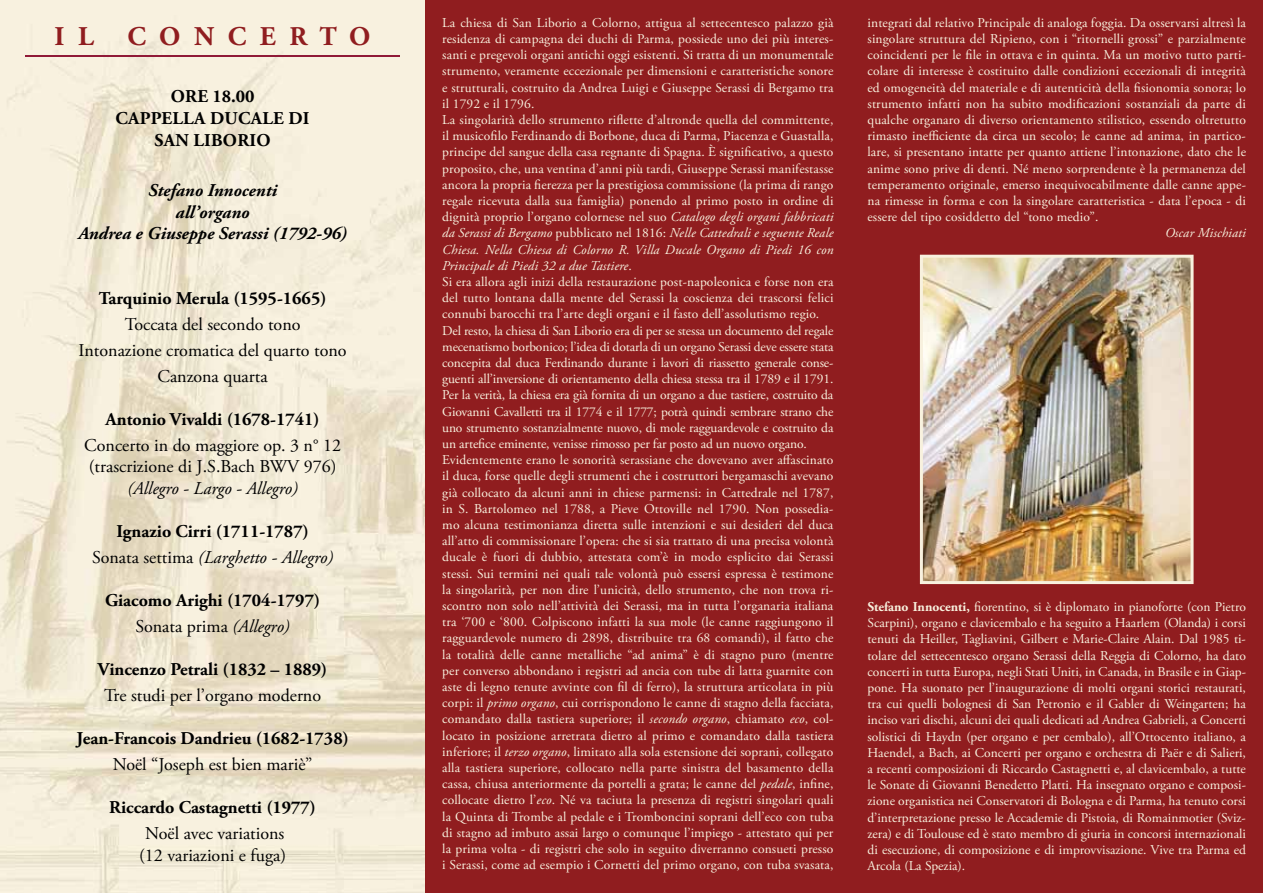
<style>
.page{position:relative;width:1263px;height:893px;background:#fff}
.page>*{position:absolute;margin:0;border:0;box-sizing:border-box;transform-origin:0 0}
.t1{font:700 27px "Adobe Garamond Pro";letter-spacing:.495em;color:#901d1f}
.t2{font:700 18px/21.6px "Adobe Garamond Pro";color:#000;text-align:center}
.t3{font:18px/25.8px "Adobe Garamond Pro";color:#000;text-align:center}
.t4{font:italic 700 18px/21.6px "Adobe Garamond Pro";color:#000;text-align:center}
.t5{font:italic 18px "Adobe Garamond Pro";color:#000}
.t6{font:13.5px/16.2px "Adobe Garamond Pro";letter-spacing:.01em;color:#f8f1de;text-align:justify}
.t7{font:italic 13.5px "Adobe Garamond Pro";letter-spacing:.01em;color:#f8f1de}
.s1{font-weight:400}
.s2{font-weight:400;font-style:italic}
.s3{font-style:italic}
.s4{font-weight:700}
</style>
<div class="page">
<img style="left:0;top:0;width:425px;height:893px">
<div style="left:425px;top:0;width:838px;height:893px;background:#901d1f"></div>
<hr style="left:26px;top:55px;width:374px;height:2px;background:#901a37">
<img style="left:924px;top:259px;width:265px;height:321px">
<div style="left:920px;top:255px;width:273px;height:329px;border:3px solid #f8f1de"></div>
<h1 class="t1" style="left:55px;top:21px;width:133px">IL CON</h1>
<h1 class="t1" style="left:228px;top:21px;width:142px">CERTO</h1>
<h2 class="t2" style="left:116px;top:86px;width:195px">ORE 18.00<br>CAPPELLA DUCALE DI<br>SAN LIBO RIO</h2>
<h2 class="t4" style="left:78px;top:180px;width:270px">Stefano Innocenti<br>all’organo<br>Andrea e Giuseppe Serassi (1792-96)</h2>
<h2 class="t2" style="left:99px;top:288px;width:229px">Tarquinio Merula (1595-1665)</h2>
<h2 class="t3" style="left:79px;top:312px;width:269px">Toccata del secondo tono<br>Intonazione cromatica del quarto tono<br>Canzona quarta</h2>
<h2 class="t2" style="left:106px;top:409px;width:216px">Antonio Vivaldi (1678-1741)</h2>
<h2 class="t3" style="left:84px;top:435px;width:258px;line-height:21.6px;text-align:left">Concerto in do maggiore op. 3 n° 12 (trascrizione di J.S.Bach BWV 976)</h2>
<h2 class="t5" style="left:127px;top:477px;width:172px">(Allegro - Largo - Allegro)</h2>
<h2 class="t2" style="left:92px;top:519px;width:243px;line-height:25.8px">Ignazio Cirri (1711-1787)<br><span class="s1">Sonata settima</span> <span class="s2">(Larghetto - Allegro)</span></h2>
<h2 class="t2" style="left:105px;top:588px;width:217px;line-height:25.8px">Giacomo Arighi (1704-1797)<br><span class="s1">Sonata prima</span> <span class="s2">(Allegro)</span></h2>
<h2 class="t2" style="left:98px;top:659px;width:231px">Vincenzo Petrali (1832 – 1889)</h2>
<h2 class="t3" style="left:104px;top:683px;width:219px">Tre studi per l’organo moderno</h2>
<h2 class="t2" style="left:76px;top:728px;width:274px">Jean-Francois Dandrieu (1682-1738)</h2>
<h2 class="t3" style="left:113px;top:752px;width:201px">Noël “Joseph est bien mariè”</h2>
<h2 class="t2" style="left:109px;top:797px;width:208px">Riccardo Castagnetti (1977)</h2>
<h2 class="t3" style="left:139px;top:823px;width:148px;line-height:21.6px">Noël avec variations (12 variazioni e fuga)</h2>
<p class="t6" style="left:442px;top:15px;width:393px;text-align:left">La chiesa di San Liborio a Colorno, attigua al settecentesco palazzo già residenza di campagna dei duchi di Parma, possiede uno dei più interes&shy;santi e pregevoli organi antichi oggi esistenti. Si tratta di un monumentale strumento, veramente eccezionale per dimensioni e caratteristiche sonore e strutturali, costruito da Andrea Luigi e Giuseppe Serassi di Bergamo tra il 1792 e il 1796.<br>La singolarità dello strumento riflette d’altronde quella del committente, il musicofilo Ferdinando di Borbone, duca di Parma, Piacenza e Guastalla, principe del sangue della casa regnante di Spagna. È significativo, a questo proposito, che, una ventina d’anni più tardi, Giuseppe Serassi manifestasse ancora la propria fierezza per la prestigiosa commissione (la prima di rango regale ricevuta dalla sua famiglia) ponendo al primo posto in ordine di dignità proprio l’organo colornese nel suo <span class="s3">Catalogo degli organi fabbricati da Serassi di Bergamo</span> pubblicato nel 1816: <span class="s3">Nelle Cattedrali e seguente Reale Chiesa. Nella Chiesa di Colorno R. Villa Ducale Organo di Piedi 16 con Principale di Piedi 32 a due Tastiere</span>.<br>Si era allora agli inizi della restaurazione post-napoleonica e forse non era del tutto lontana dalla mente del Serassi la coscienza dei trascorsi felici connubi barocchi tra l’arte degli organi e il fasto dell’assolutismo regio.<br>Del resto, la chiesa di San Liborio era di per se stessa un documento del regale mecenatismo borbonico; l’idea di dotarla di un organo Serassi deve essere stata concepita dal duca Ferdinando durante i lavori di riassetto generale conse&shy;guenti all’inversione di orientamento della chiesa stessa tra il 1789 e il 1791.<br>Per la verità, la chiesa era già fornita di un organo a due tastiere, costruito da Giovanni Cavalletti tra il 1774 e il 1777; potrà quindi sembrare strano che uno strumento sostanzialmente nuovo, di mole ragguardevole e costruito da un artefice eminente, venisse rimosso per far posto ad un nuovo organo.<br>Evidentemente erano le sonorità serassiane che dovevano aver affascinato il duca, forse quelle degli strumenti che i costruttori bergamaschi avevano già collocato da alcuni anni in chiese parmensi: in Cattedrale nel 1787, in S. Bartolomeo nel 1788, a Pieve Ottoville nel 1790. Non possedia&shy;mo alcuna testimonianza diretta sulle intenzioni e sui desideri del duca all’atto di commissionare l’opera: che si sia trattato di una precisa volontà ducale è fuori di dubbio, attestata com’è in modo esplicito dai Serassi stessi. Sui termini nei quali tale volontà può essersi espressa è testimone la singolarità, per non dire l’unicità, dello strumento, che non trova ri&shy;scontro non solo nell’attività dei Serassi, ma in tutta l’organaria italiana tra ‘700 e ‘800. Colpiscono infatti la sua mole (le canne raggiungono il ragguardevole numero di 2898, distribuite tra 68 comandi), il fatto che la totalità delle canne metalliche “ad anima” è di stagno puro (mentre per converso abbondano i registri ad ancia con tube di latta guarnite con aste di legno tenute avvinte con fil di ferro), la struttura articolata in più corpi: il <span class="s3">primo organo</span>, cui corrispondono le canne di stagno della facciata, comandato dalla tastiera superiore; il <span class="s3">secondo organo</span>, chiamato <span class="s3">eco</span>, col&shy;locato in posizione arretrata dietro al primo e comandato dalla tastiera inferiore; il <span class="s3">terzo organo</span>, limitato alla sola estensione dei soprani, collegato alla tastiera superiore, collocato nella parte sinistra del basamento della cassa, chiusa anteriormente da portelli a grata; le canne del <span class="s3">pedale</span>, infine, collocate dietro l’<span class="s3">eco</span>. Né va taciuta la presenza di registri singolari quali la Quinta di Trombe al pedale e i Tromboncini soprani dell’eco con tuba di stagno ad imbuto assai largo o comunque l’impiego - attestato qui per la prima volta - di registri che solo in seguito diverranno consueti presso i Serassi, come ad esempio i Cornetti del primo organo, con tuba svasata,</p>
<p class="t6" style="left:867px;top:15px;width:380px">integrati dal relativo Principale di analoga foggia. Da osservarsi altresì la singolare struttura del Ripieno, con i “ritornelli grossi” e parzialmente coincidenti per le file in ottava e in quinta. Ma un motivo tutto parti&shy;colare di interesse è costituito dalle condizioni eccezionali di integrità ed omogeneità del materiale e di autenticità della fisionomia sonora; lo strumento infatti non ha subito modificazioni sostanziali da parte di qualche organaro di diverso orientamento stilistico, essendo oltretutto rimasto inefficiente da circa un secolo; le canne ad anima, in partico&shy;lare, si presentano intatte per quanto attiene l’intonazione, dato che le anime sono prive di denti. Né meno sorprendente è la permanenza del temperamento originale, emerso inequivocabilmente dalle canne appe&shy;na rimesse in forma e con la singolare caratteristica - data l’epoca - di essere del tipo cosiddetto del “tono medio”.</p>
<p class="t7" style="left:1165px;top:225px;width:82px">Oscar Mischiati</p>
<p class="t6" style="left:867px;top:599px;width:380px"><span class="s4">Stefano Innocenti,</span> fiorentino, si è diplomato in pianoforte (con Pietro Scarpini), organo e clavicembalo e ha seguito a Haarlem (Olanda) i corsi tenuti da Heiller, Tagliavini, Gilbert e Marie-Claire Alain. Dal 1985 ti&shy;tolare del settecentesco organo Serassi della Reggia di Colorno, ha dato concerti in tutta Europa, negli Stati Uniti, in Canada, in Brasile e in Giap&shy;pone. Ha suonato per l’inaugurazione di molti organi storici restaurati, tra cui quelli bolognesi di San Petronio e il Gabler di Weingarten; ha inciso vari dischi, alcuni dei quali dedicati ad Andrea Gabrieli, a Concerti solistici di Haydn (per organo e per cembalo), all’Ottocento italiano, a Haendel, a Bach, ai Concerti per organo e orchestra di Paër e di Salieri, a recenti composizioni di Riccardo Castagnetti e, al clavicembalo, a tutte le Sonate di Giovanni Benedetto Platti. Ha insegnato organo e composi&shy;zione organistica nei Conservatori di Bologna e di Parma, ha tenuto corsi d’interpretazione presso le Accademie di Pistoia, di Romainmotier (Sviz&shy;zera) e di Toulouse ed è stato membro di giuria in concorsi internazionali di esecuzione, di composizione e di improvvisazione. Vive tra Parma ed Arcola (La Spezia).</p>
</div>
